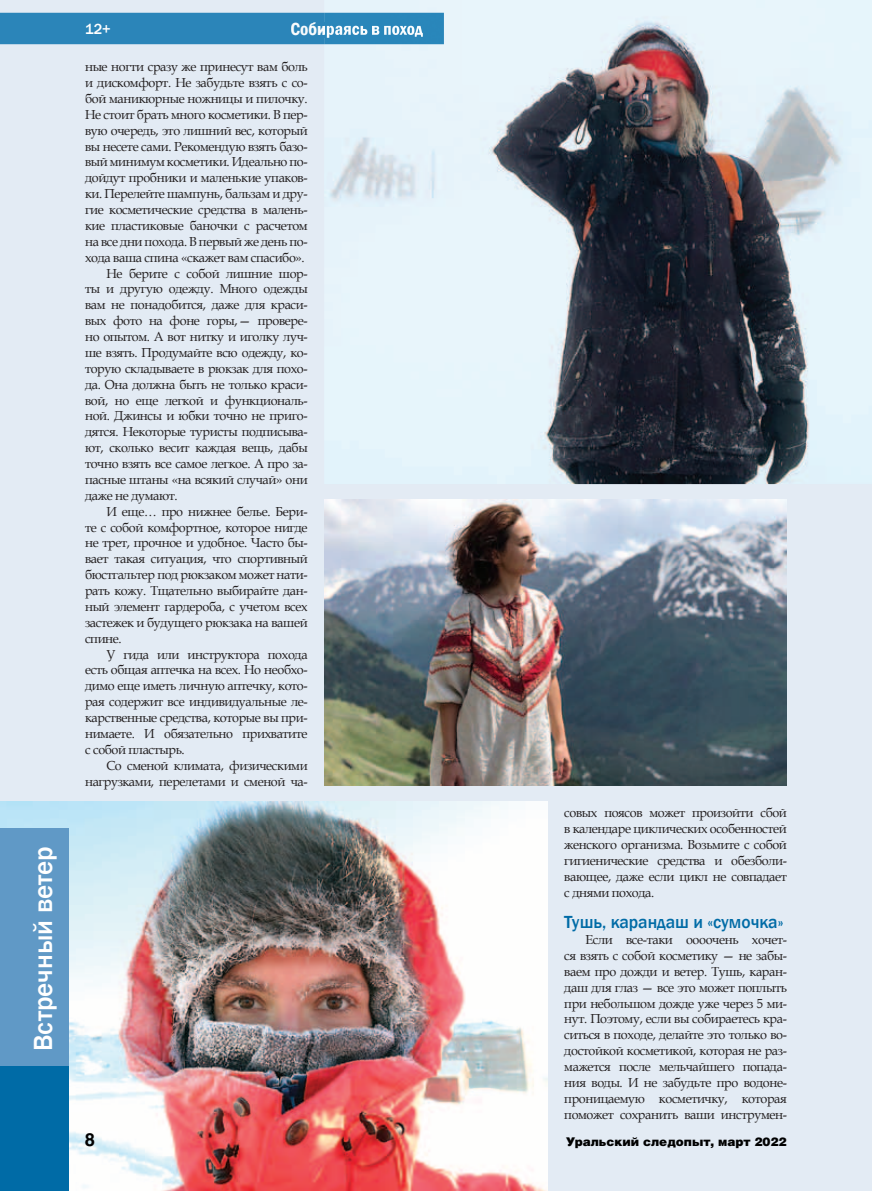
<style>
.page{position:relative;width:872px;height:1191px;background:#e3ebf4}
.page>*{position:absolute;margin:0;border:0;box-sizing:border-box;transform-origin:0 0}
.t1{font:500 27px "Franklin Gothic";color:#fff}
.t2{font:500 18px "Franklin Gothic";color:#006ba6}
.t3{font:700 18px "Helios";color:#010101}
.t4{font:500 15px "Franklin Gothic";color:#fff}
.t5{font:13.05px/15.9px "Book Antiqua";letter-spacing:-.03em;color:#231f20;text-align:justify}
.t6{font:12px "Helios Black C";color:#010101}
</style>
<div class="page">
<img style="left:324px;top:12px;width:517px;height:472px">
<img style="left:0;top:801px;width:547px;height:390px">
<div style="left:0;top:828px;width:69px;height:363px;background:#6099c6"></div>
<div style="left:0;top:1066px;width:69px;height:125px;background:#006ba6"></div>
<div style="left:0;top:13px;width:324px;height:31px;background:#2b85b9"></div>
<div style="left:324px;top:13px;width:120px;height:31px;background:#2986ba"></div>
<div style="left:291px;top:22px;width:33px;height:16px;background:#2b85b9"></div>
<img style="left:324px;top:22px;width:99px;height:16px">
<img style="left:324px;top:499px;width:463px;height:287px">
<p class="t1" style="left:27px;top:1051px;width:206px;rotate:-90deg">Встречный ветер</p>
<p class="t4" style="left:85px;top:19px;width:27px">12+</p>
<p class="t5" style="left:85px;top:58px;width:224px">ные ногти сразу же принесут вам боль</p>
<p class="t5" style="left:85px;top:74px;width:224px">и дискомфорт. Не забудьте взять с со-</p>
<p class="t5" style="left:85px;top:90px;width:224px">бой маникюрные ножницы и пилочку.</p>
<p class="t5" style="left:85px;top:106px;width:224px">Не стоит брать много косметики. В пер-</p>
<p class="t5" style="left:85px;top:122px;width:224px">вую очередь, это лишний вес, который</p>
<p class="t5" style="left:85px;top:138px;width:224px">вы несете сами. Рекомендую взять базо-</p>
<p class="t5" style="left:85px;top:154px;width:224px">вый минимум косметики. Идеально по-</p>
<p class="t5" style="left:85px;top:170px;width:224px">дойдут пробники и маленькие упаков-</p>
<p class="t5" style="left:85px;top:185px;width:224px">ки. Перелейте шампунь, бальзам и дру-</p>
<p class="t5" style="left:85px;top:201px;width:224px">гие косметические средства в малень-</p>
<p class="t5" style="left:85px;top:217px;width:224px">кие пластиковые баночки с расчетом</p>
<p class="t5" style="left:85px;top:233px;width:224px">на все дни похода. В первый же день по-</p>
<p class="t5" style="left:85px;top:249px;width:221px">хода ваша спина «скажет вам спасибо».</p>
<p class="t5" style="left:106px;top:265px;width:203px">Не берите с собой лишние шор-</p>
<p class="t5" style="left:85px;top:281px;width:224px">ты и другую одежду. Много одежды</p>
<p class="t5" style="left:85px;top:296px;width:224px">вам не понадобится, даже для краси-</p>
<p class="t5" style="left:85px;top:312px;width:224px">вых фото на фоне горы, — провере-</p>
<p class="t5" style="left:85px;top:328px;width:224px">но опытом. А вот нитку и иголку луч-</p>
<p class="t5" style="left:85px;top:344px;width:224px">ше взять. Продумайте всю одежду, ко-</p>
<p class="t5" style="left:85px;top:360px;width:224px">торую складываете в рюкзак для похо-</p>
<p class="t5" style="left:85px;top:376px;width:224px">да. Она должна быть не только краси-</p>
<p class="t5" style="left:85px;top:392px;width:224px">вой, но еще легкой и функциональ-</p>
<p class="t5" style="left:85px;top:408px;width:224px">ной. Джинсы и юбки точно не приго-</p>
<p class="t5" style="left:85px;top:423px;width:224px">дятся. Некоторые туристы подписыва-</p>
<p class="t5" style="left:85px;top:439px;width:224px">ют, сколько весит каждая вещь, дабы</p>
<p class="t5" style="left:85px;top:455px;width:224px">точно взять все самое легкое. А про за-</p>
<p class="t5" style="left:85px;top:471px;width:224px">пасные штаны «на всякий случай» они</p>
<p class="t5" style="left:85px;top:487px;width:94px">даже не думают.</p>
<p class="t5" style="left:106px;top:503px;width:203px">И еще… про нижнее белье. Бери-</p>
<p class="t5" style="left:85px;top:519px;width:224px">те с собой комфортное, которое нигде</p>
<p class="t5" style="left:85px;top:535px;width:224px">не трет, прочное и удобное. Часто бы-</p>
<p class="t5" style="left:85px;top:550px;width:224px">вает такая ситуация, что спортивный</p>
<p class="t5" style="left:85px;top:566px;width:224px">бюстгальтер под рюкзаком может нати-</p>
<p class="t5" style="left:85px;top:582px;width:224px">рать кожу. Тщательно выбирайте дан-</p>
<p class="t5" style="left:85px;top:598px;width:224px">ный элемент гардероба, с учетом всех</p>
<p class="t5" style="left:85px;top:614px;width:224px">застежек и будущего рюкзака на вашей</p>
<p class="t5" style="left:85px;top:630px;width:38px">спине.</p>
<p class="t5" style="left:106px;top:646px;width:203px">У гида или инструктора похода</p>
<p class="t5" style="left:85px;top:661px;width:224px">есть общая аптечка на всех. Но необхо-</p>
<p class="t5" style="left:85px;top:677px;width:224px">димо еще иметь личную аптечку, кото-</p>
<p class="t5" style="left:85px;top:693px;width:224px">рая содержит все индивидуальные ле-</p>
<p class="t5" style="left:85px;top:709px;width:224px">карственные средства, которые вы при-</p>
<p class="t5" style="left:85px;top:725px;width:224px">нимаете. И обязательно прихватите</p>
<p class="t5" style="left:85px;top:741px;width:101px">с собой пластырь.</p>
<p class="t5" style="left:106px;top:757px;width:203px">Со сменой климата, физическими</p>
<p class="t5" style="left:85px;top:773px;width:224px">нагрузками, перелетами и сменой ча-</p>
<p class="t5" style="left:564px;top:804px;width:224px">совых поясов может произойти сбой в календаре циклических особенностей женского организма. Возьмите с собой гигиенические средства и обезболи&shy;вающее, даже если цикл не совпадает с днями похода.</p>
<p class="t2" style="left:564px;top:911px;width:221px">Тушь, карандаш и «сумочка»</p>
<p class="t5" style="left:564px;top:931px;width:224px;text-indent:21px">Если все-таки оооочень хочет&shy;ся взять с собой косметику — не забы&shy;ваем про дожди и ветер. Тушь, каран&shy;даш для глаз — все это может поплыть при небольшом дожде уже через 5 ми&shy;нут. Поэтому, если вы собираетесь кра&shy;ситься в походе, делайте это только во&shy;достойкой косметикой, которая не раз&shy;мажется после мельчайшего попада&shy;ния воды. И не забудьте про водоне&shy;проницаемую косметичку, которая поможет сохранить ваши инструмен-</p>
<p class="t3" style="left:85px;top:1129px;width:12px">8</p>
<p class="t6" style="left:566px;top:1134px;width:222px">Уральский следопыт, март 2022</p>
</div>
